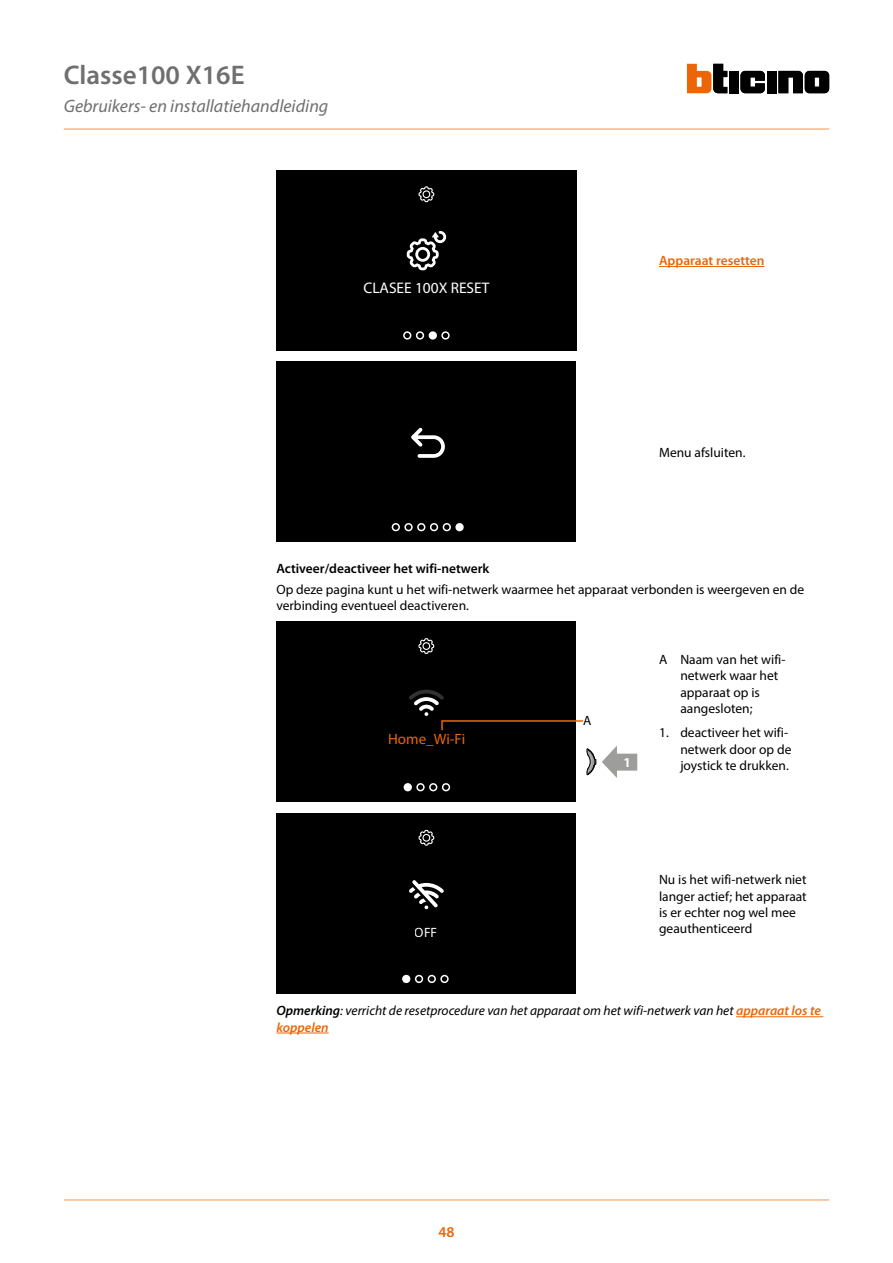
<style>
.page{position:relative;width:893px;height:1263px;background:#fff}
.page>*{position:absolute;margin:0;border:0;box-sizing:border-box;transform-origin:0 0}
.t1{font:600 27px "Myriad Pro";color:#706f6f}
.t2{font:italic 18px "Myriad Pro";color:#706f6f}
.t3{font:700 15.45px "Roboto";color:#fff}
.t4{font:700 15px "Roboto";color:#ec6608}
.t5{font:600 15px "Myriad Pro";color:#ec6608}
.t6{font:13.5px/16.2px "Myriad Pro";color:#000}
.t7{font:italic 13.5px/16.2px "Myriad Pro";color:#000}
.t8{font:600 13.5px "Myriad Pro";color:#000}
.t9{font:600 13.5px "Myriad Pro";color:#ec6608}
.t10{font:700 13.5px "Roboto";color:#fff}
.t11{font:700 13.5px "Myriad Pro";color:#fff}
.s1{font-weight:600}
.s2{font-weight:600;color:#ec6608}
</style>
<div class="page">
<hr style="left:64px;top:128px;width:765px;height:2px;background:#f8b887">
<hr style="left:64px;top:1199px;width:765px;height:2px;background:#f8b887">
<svg style="left:740px;top:71px;width:25px;height:22px"></svg>
<div style="left:767px;top:71px;width:10px;height:22px;background:#000"></div>
<div style="left:729px;top:71px;width:10px;height:22px;background:#000"></div>
<svg style="left:687px;top:64px;width:40px;height:29px"></svg>
<svg style="left:778px;top:71px;width:51px;height:22px"></svg>
<hr style="left:659px;top:266px;width:105px;height:1px;background:#ec6608">
<hr style="left:736px;top:1016px;width:87px;height:1px;background:#ec6608">
<hr style="left:276px;top:1033px;width:53px;height:1px;background:#ec6608">
<div style="left:276px;top:170px;width:300px;height:180px;background:#000"></div>
<div style="left:416px;top:331px;width:8px;height:9px;border:2px solid #fff;border-radius:50%"></div>
<div style="left:403px;top:331px;width:8px;height:9px;border:2px solid #fff;border-radius:50%"></div>
<div style="left:441px;top:331px;width:9px;height:9px;border:2px solid #fff;border-radius:50%"></div>
<div style="left:429px;top:332px;width:7px;height:7px;background:#fff;border-radius:50%"></div>
<div style="left:429px;top:331px;width:8px;height:9px;border:2px solid #fff;border-radius:50%"></div>
<svg style="left:407px;top:231px;width:39px;height:39px"></svg>
<svg style="left:419px;top:186px;width:15px;height:16px"></svg>
<div style="left:276px;top:362px;width:300px;height:180px;background:#000"></div>
<svg style="left:411px;top:428px;width:34px;height:30px"></svg>
<div style="left:404px;top:523px;width:9px;height:8px;border:2px solid #fff;border-radius:50%"></div>
<div style="left:392px;top:523px;width:8px;height:8px;border:2px solid #fff;border-radius:50%"></div>
<div style="left:430px;top:523px;width:8px;height:8px;border:2px solid #fff;border-radius:50%"></div>
<div style="left:417px;top:523px;width:8px;height:8px;border:2px solid #fff;border-radius:50%"></div>
<div style="left:443px;top:523px;width:8px;height:8px;border:2px solid #fff;border-radius:50%"></div>
<div style="left:456px;top:524px;width:7px;height:6px;background:#fff;border-radius:50%"></div>
<div style="left:455px;top:523px;width:9px;height:8px;border:2px solid #fff;border-radius:50%"></div>
<div style="left:276px;top:813px;width:300px;height:180px;background:#000"></div>
<div style="left:415px;top:975px;width:8px;height:8px;border:2px solid #fff;border-radius:50%"></div>
<div style="left:403px;top:975px;width:7px;height:7px;background:#fff;border-radius:50%"></div>
<div style="left:402px;top:975px;width:8px;height:8px;border:2px solid #fff;border-radius:50%"></div>
<div style="left:440px;top:975px;width:9px;height:8px;border:2px solid #fff;border-radius:50%"></div>
<div style="left:428px;top:975px;width:8px;height:8px;border:2px solid #fff;border-radius:50%"></div>
<svg style="left:409px;top:880px;width:35px;height:29px"></svg>
<svg style="left:418px;top:830px;width:16px;height:16px"></svg>
<div style="left:276px;top:622px;width:300px;height:180px;background:#000"></div>
<svg style="left:418px;top:638px;width:16px;height:16px"></svg>
<div style="left:416px;top:783px;width:9px;height:8px;border:2px solid #fff;border-radius:50%"></div>
<div style="left:404px;top:784px;width:7px;height:7px;background:#fff;border-radius:50%"></div>
<div style="left:404px;top:783px;width:8px;height:8px;border:2px solid #fff;border-radius:50%"></div>
<div style="left:442px;top:783px;width:8px;height:8px;border:2px solid #fff;border-radius:50%"></div>
<div style="left:429px;top:783px;width:8px;height:8px;border:2px solid #fff;border-radius:50%"></div>
<svg style="left:587px;top:748px;width:9px;height:27px"></svg>
<svg style="left:602px;top:746px;width:35px;height:32px"></svg>
<svg style="left:409px;top:690px;width:175px;height:41px"></svg>
<h1 class="t1" style="left:64px;top:58px;width:182px">Classe100 X16E</h1>
<h2 class="t2" style="left:64px;top:95px;width:266px">Gebruikers- en installatiehandleiding</h2>
<p class="t3" style="left:363px;top:278px;width:127px">CLASEE 100X RESET</p>
<p class="t8" style="left:276px;top:560px;width:215px">Activeer/deactiveer het wifi-netwerk</p>
<p class="t9" style="left:659px;top:252px;width:107px">Apparaat resetten</p>
<p class="t6" style="left:659px;top:444px;width:88px">Menu afsluiten.</p>
<p class="t6" style="left:276px;top:581px;width:529px">Op deze pagina kunt u het wifi-netwerk waarmee het apparaat verbonden is weergeven en de verbinding eventueel deactiveren.</p>
<p class="t4" style="left:388px;top:730px;width:79px">Home_Wi-Fi</p>
<p class="t10" style="left:415px;top:924px;width:24px">OFF</p>
<p class="t6" style="left:583px;top:712px;width:10px">A</p>
<p class="t11" style="left:623px;top:754px;width:9px">1</p>
<p class="t6" style="left:680px;top:651px;width:107px;text-indent:-21px">A Naam van het wifi&shy;netwerk waar het apparaat op is aangesloten;</p>
<p class="t6" style="left:680px;top:724px;width:113px;text-indent:-21px">1. deactiveer het wifi&shy;netwerk door op de joystick te drukken.</p>
<p class="t6" style="left:659px;top:871px;width:149px">Nu is het wifi-netwerk niet langer actief; het apparaat is er echter nog wel mee geauthenticeerd</p>
<p class="t7" style="left:276px;top:1002px;width:546px"><span class="s1">Opmerking</span>: verricht de resetprocedure van het apparaat om het wifi-netwerk van het <span class="s2">apparaat los te koppelen</span></p>
<p class="t5" style="left:438px;top:1222px;width:18px">48</p>
</div>
